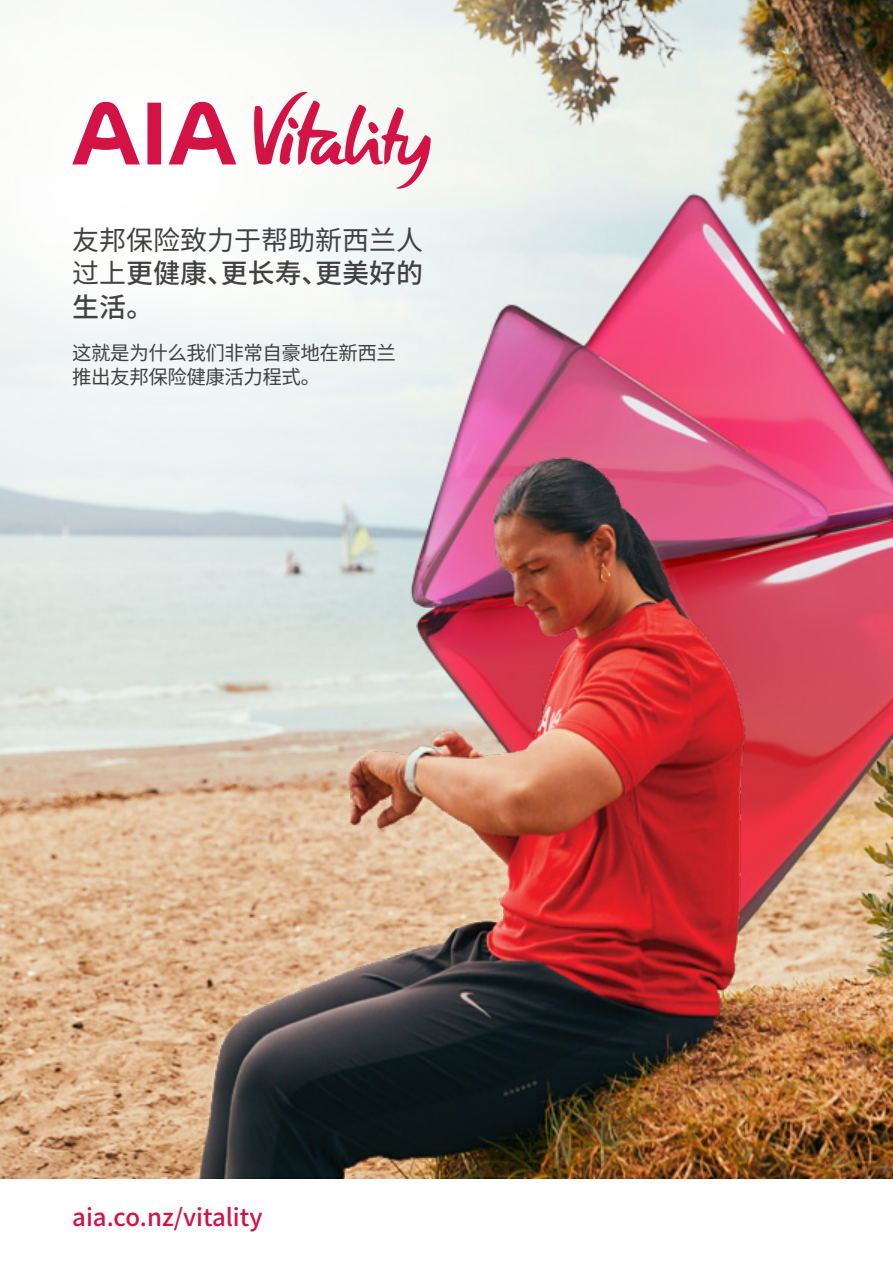
<style>
.page{position:relative;width:893px;height:1263px;background:#fff}
.page>*{position:absolute;margin:0;border:0;box-sizing:border-box;transform-origin:0 0}
.t1{font:27px/33.5px "Noto Sans CJ Ksc";color:#414042;text-align:justify}
.t2{font:500 24px "Noto Sans CJ Ksc";color:#d31245}
.t3{font:19.5px/24px "Noto Sans CJ Ksc";letter-spacing:-.025em;color:#414042}
.s1{font-weight:500}
</style>
<div class="page">
<img style="left:0;top:0;width:893px;height:1178px">
<img style="left:743px;top:12px;width:130px;height:128px">
<svg style="left:0;top:0;width:657px;height:140px;fill:#f5f7f4"></svg>
<svg style="left:72px;top:102px;width:164px;height:38px"></svg>
<svg style="left:253px;top:88px;width:178px;height:52px"></svg>
<img style="left:0;top:140px;width:893px;height:942px">
<p class="t1" style="left:72px;top:224px;width:352px">友邦保险致力于帮助新西兰人过上<span class="s1">更健康、更长寿、更美好的生活。</span></p>
<p class="t3" style="left:72px;top:341px;width:325px">这就是为什么我们非常自豪地在新西兰推出友邦保险健康活力程式。</p>
<p class="t2" style="left:72px;top:1204px;width:192px">aia.co.nz/vitality</p>
</div>
